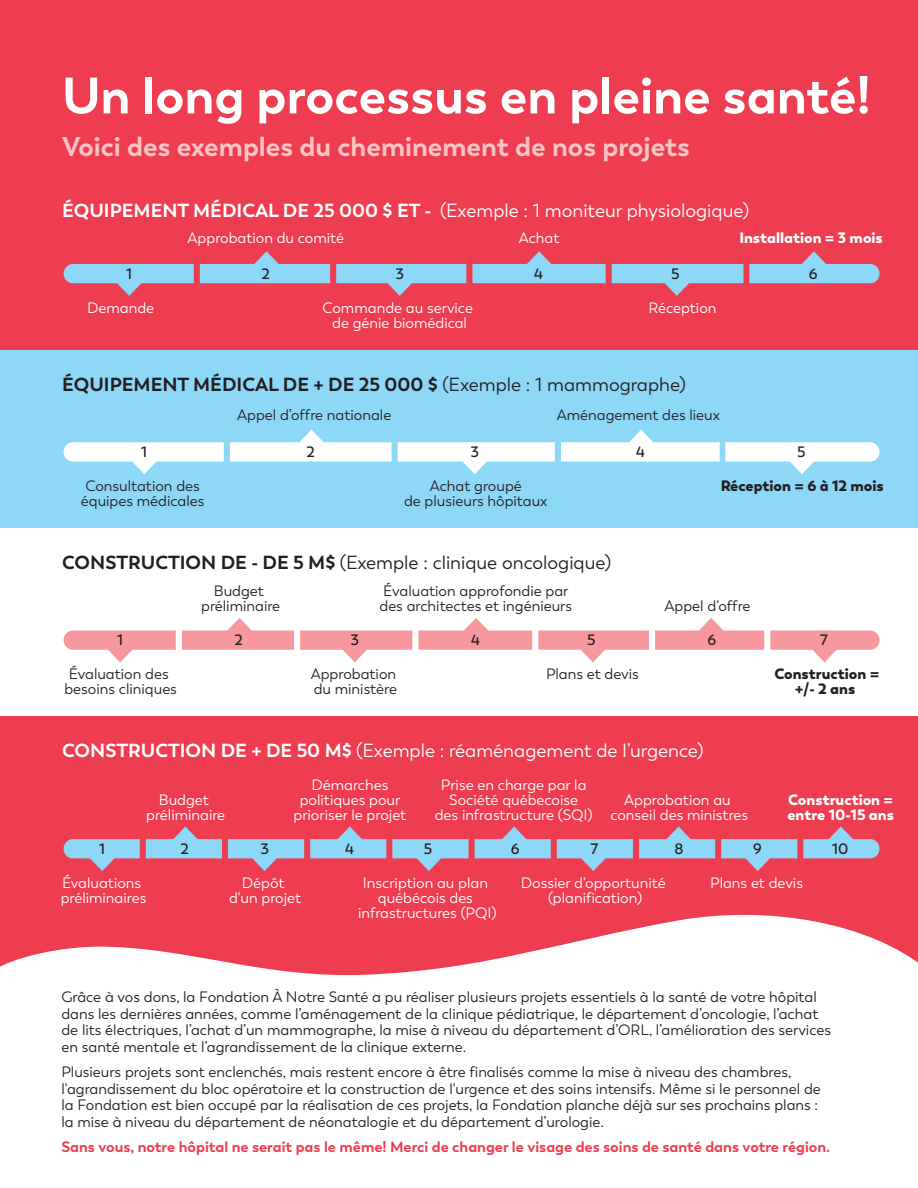
<style>
.page{position:relative;width:918px;height:1188px;background:#ee3d50}
.page>*{position:absolute;margin:0;border:0;box-sizing:border-box;transform-origin:0 0}
.t1{font:700 51px "Trenda";color:#fff}
.t2{font:700 27px "Trenda";color:#f9c5c4}
.t3{font:18.9px "Trenda";color:#fff}
.t4{font:700 18.9px "Trenda";color:#231f20}
.t5{font:18.9px "Trenda";color:#231f20}
.t6{font:15px/16.5px "Trenda";color:#211e1e}
.t7{font:15px/15px "Trenda";color:#fff;text-align:center}
.t8{font:15px/15px "Trenda";color:#231f20;text-align:center}
.t9{font:700 15px "Trenda";color:#ee3d50}
.t10{font:900 15px/15px "Trenda";color:#fff}
.t11{font:900 15px/15px "Trenda";color:#231f20;text-align:center}
.t12{font:600 15px "Trenda";color:#231f20}
.s1{font-weight:700}
.s2{font-weight:400}
</style>
<div class="page">
<div style="left:0;top:350px;width:918px;height:178px;background:#8dd7f7"></div>
<div style="left:0;top:528px;width:918px;height:187px;background:#fff"></div>
<svg style="left:0;top:914px;width:918px;height:274px;background:#fce6e9"></svg>
<svg style="left:64px;top:839px;width:76px;height:32px"></svg>
<svg style="left:803px;top:826px;width:77px;height:32px"></svg>
<svg style="left:146px;top:826px;width:76px;height:32px"></svg>
<svg style="left:228px;top:839px;width:76px;height:32px"></svg>
<svg style="left:310px;top:826px;width:76px;height:32px"></svg>
<svg style="left:392px;top:839px;width:77px;height:32px"></svg>
<svg style="left:475px;top:826px;width:76px;height:32px"></svg>
<svg style="left:557px;top:839px;width:76px;height:32px"></svg>
<svg style="left:639px;top:826px;width:76px;height:32px"></svg>
<svg style="left:721px;top:839px;width:76px;height:32px"></svg>
<svg style="left:64px;top:630px;width:112px;height:32px"></svg>
<svg style="left:770px;top:630px;width:110px;height:32px"></svg>
<svg style="left:182px;top:618px;width:112px;height:32px"></svg>
<svg style="left:300px;top:630px;width:112px;height:32px"></svg>
<svg style="left:418px;top:618px;width:114px;height:32px"></svg>
<svg style="left:538px;top:630px;width:111px;height:32px"></svg>
<svg style="left:655px;top:618px;width:109px;height:32px"></svg>
<svg style="left:64px;top:264px;width:130px;height:32px"></svg>
<svg style="left:749px;top:251px;width:131px;height:32px"></svg>
<svg style="left:200px;top:251px;width:130px;height:32px"></svg>
<svg style="left:336px;top:264px;width:130px;height:32px"></svg>
<svg style="left:472px;top:251px;width:134px;height:32px"></svg>
<svg style="left:612px;top:264px;width:131px;height:32px"></svg>
<svg style="left:64px;top:442px;width:160px;height:32px"></svg>
<svg style="left:230px;top:430px;width:162px;height:32px"></svg>
<svg style="left:398px;top:442px;width:157px;height:32px"></svg>
<svg style="left:561px;top:430px;width:319px;height:44px"></svg>
<h1 class="t1" style="left:62px;top:64px;width:810px">Un long processus en pleine santé!</h1>
<h2 class="t2" style="left:62px;top:130px;width:629px">Voici des exemples du cheminement de nos projets</h2>
<p class="t3" style="left:62px;top:200px;width:688px"><span class="s1">ÉQUIPEMENT MÉDICAL DE 25 000 $ ET -</span> (Exemple : 1 moniteur physiologique)</p>
<p class="t7" style="left:188px;top:231px;width:158px">Approbation du comité</p>
<p class="t7" style="left:519px;top:231px;width:42px">Achat</p>
<p class="t10" style="left:739px;top:231px;width:145px">Installation = 3 mois</p>
<p class="t12" style="left:126px;top:264px;width:8px">1</p>
<p class="t12" style="left:261px;top:264px;width:10px">2</p>
<p class="t12" style="left:396px;top:264px;width:10px">3</p>
<p class="t12" style="left:534px;top:264px;width:10px">4</p>
<p class="t12" style="left:671px;top:264px;width:10px">5</p>
<p class="t12" style="left:809px;top:264px;width:10px">6</p>
<p class="t7" style="left:87px;top:300px;width:69px">Demande</p>
<p class="t7" style="left:322px;top:300px;width:152px">Commande au service de génie biomédical</p>
<p class="t7" style="left:648px;top:300px;width:70px">Réception</p>
<p class="t4" style="left:62px;top:373px;width:625px">ÉQUIPEMENT MÉDICAL DE + DE 25 000 $ <span class="s2">(Exemple : 1 mammographe)</span></p>
<p class="t8" style="left:237px;top:407px;width:156px">Appel d’offre nationale</p>
<p class="t8" style="left:557px;top:407px;width:165px">Aménagement des lieux</p>
<p class="t12" style="left:141px;top:443px;width:8px">1</p>
<p class="t12" style="left:306px;top:443px;width:10px">2</p>
<p class="t12" style="left:471px;top:443px;width:10px">3</p>
<p class="t12" style="left:636px;top:443px;width:10px">4</p>
<p class="t12" style="left:797px;top:443px;width:10px">5</p>
<p class="t8" style="left:81px;top:479px;width:125px">Consultation des équipes médicales</p>
<p class="t8" style="left:404px;top:479px;width:145px">Achat groupé<br>de plusieurs hôpitaux</p>
<p class="t11" style="left:721px;top:479px;width:165px">Réception = 6 à 12 mois</p>
<p class="t5" style="left:62px;top:552px;width:550px"><span class="s1">CONSTRUCTION DE - DE 5 M$</span> (Exemple : clinique oncologique)</p>
<p class="t8" style="left:201px;top:583px;width:81px">Budget préliminaire</p>
<p class="t8" style="left:380px;top:583px;width:194px;text-align:left">Évaluation approfondie par des architectes et ingénieurs</p>
<p class="t8" style="left:665px;top:598px;width:87px">Appel d'offre</p>
<p class="t12" style="left:117px;top:631px;width:8px">1</p>
<p class="t12" style="left:234px;top:631px;width:10px">2</p>
<p class="t12" style="left:351px;top:631px;width:10px">3</p>
<p class="t12" style="left:471px;top:631px;width:10px">4</p>
<p class="t12" style="left:587px;top:631px;width:10px">5</p>
<p class="t12" style="left:707px;top:631px;width:10px">6</p>
<p class="t12" style="left:820px;top:631px;width:9px">7</p>
<p class="t8" style="left:64px;top:667px;width:114px">Évaluation des besoins cliniques</p>
<p class="t8" style="left:311px;top:667px;width:88px;text-align:left">Approbation du ministère</p>
<p class="t8" style="left:546px;top:667px;width:94px">Plans et devis</p>
<p class="t11" style="left:774px;top:667px;width:106px">Construction = +/- 2 ans</p>
<p class="t3" style="left:62px;top:739px;width:643px"><span class="s1">CONSTRUCTION DE + DE 50 M$</span> (Exemple : réaménagement de l’urgence)</p>
<p class="t7" style="left:146px;top:792px;width:81px">Budget préliminaire</p>
<p class="t7" style="left:293px;top:777px;width:114px">Démarches politiques pour prioriser le projet</p>
<p class="t7" style="left:435px;top:778px;width:159px">Prise en charge par la<br>Société québecoise<br>des infrastructure (SQI)</p>
<p class="t7" style="left:610px;top:792px;width:139px">Approbation au conseil des ministres</p>
<p class="t10" style="left:787px;top:792px;width:108px">Construction = entre 10-15 ans</p>
<p class="t12" style="left:99px;top:840px;width:8px">1</p>
<p class="t12" style="left:180px;top:840px;width:10px">2</p>
<p class="t12" style="left:261px;top:840px;width:10px">3</p>
<p class="t12" style="left:345px;top:840px;width:10px">4</p>
<p class="t12" style="left:424px;top:840px;width:10px">5</p>
<p class="t12" style="left:511px;top:840px;width:10px">6</p>
<p class="t12" style="left:590px;top:840px;width:9px">7</p>
<p class="t12" style="left:674px;top:840px;width:11px">8</p>
<p class="t12" style="left:753px;top:840px;width:10px">9</p>
<p class="t12" style="left:832px;top:840px;width:18px">10</p>
<p class="t7" style="left:61px;top:876px;width:87px;text-align:left">Évaluations préliminaires</p>
<p class="t7" style="left:229px;top:876px;width:74px">Dépôt d'un projet</p>
<p class="t7" style="left:358px;top:876px;width:140px">Inscription au plan québécois des infrastructures (PQI)</p>
<p class="t7" style="left:521px;top:876px;width:146px">Dossier d'opportunité (planification)</p>
<p class="t7" style="left:710px;top:876px;width:94px">Plans et devis</p>
<p class="t6" style="left:61px;top:989px;width:771px">Grâce à vos dons, la Fondation À Notre Santé a pu réaliser plusieurs projets essentiels à la santé de votre hôpital dans les dernières années, comme l’aménagement de la clinique pédiatrique, le département d’oncologie, l’achat de lits électriques, l’achat d’un mammographe, la mise à niveau du département d’ORL, l’amélioration des services en santé mentale et l’agrandissement de la clinique externe.</p>
<p class="t6" style="left:61px;top:1064px;width:761px">Plusieurs projets sont enclenchés, mais restent encore à être finalisés comme la mise à niveau des chambres, l'agrandissement du bloc opératoire et la construction de l'urgence et des soins intensifs. Même si le personnel de la Fondation est bien occupé par la réalisation de ces projets, la Fondation planche déjà sur ses prochains plans : la mise à niveau du département de néonatalogie et du département d’urologie.</p>
<p class="t9" style="left:61px;top:1138px;width:770px">Sans vous, notre hôpital ne serait pas le même! Merci de changer le visage des soins de santé dans votre région.</p>
</div>
